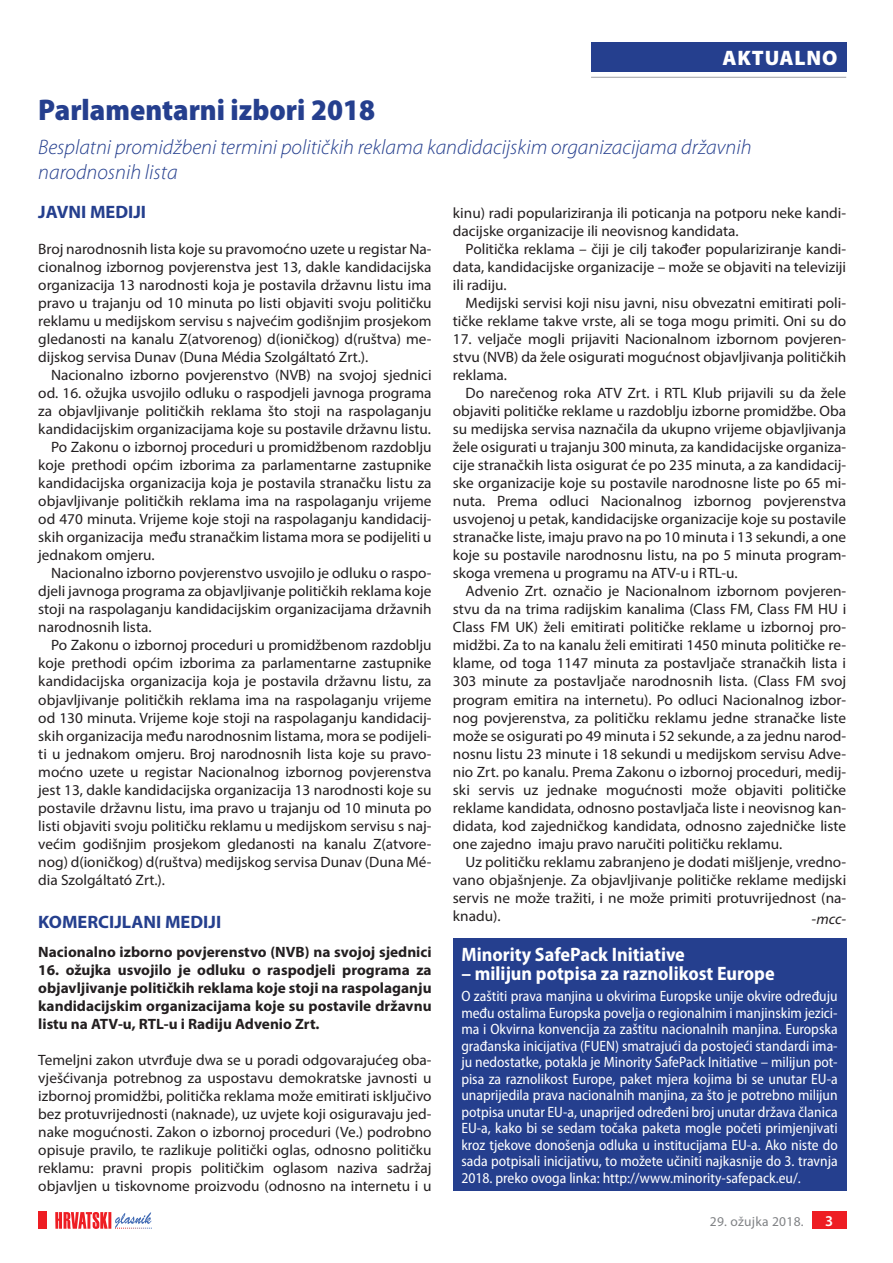
<style>
.page{position:relative;width:893px;height:1263px;background:#fff}
.page>*{position:absolute;margin:0;border:0;box-sizing:border-box;transform-origin:0 0}
.t1{font:900 semi-condensed 30px "Myriad Pro";color:#253f8e}
.t2{font:italic 300 21px/25.2px "Myriad Pro";color:#253f8e}
.t3{font:900 21px "Myriad Pro";letter-spacing:.04em;color:#fff}
.t4{font:700 semi-condensed 19.5px "Myriad Pro";color:#fff}
.t5{font:700 18px "Myriad Pro";color:#253f8e}
.t6{font:15px/18px "Myriad Pro";color:#231f20;text-align:justify}
.t7{font:semi-condensed 15px/16.5px "Myriad Pro";color:#fff;text-align:justify}
.t8{font:700 15px/18px "Myriad Pro";color:#231f20;text-align:justify}
.t9{font:italic 15px "Myriad Pro";color:#231f20}
.t10{font:600 15px "Myriad Pro";color:#fff}
.t11{font:13.5px "Myriad Pro";letter-spacing:.02em;color:#808285}
</style>
<div class="page">
<div style="left:812px;top:1212px;width:34px;height:17px;background:#ee1d23"></div>
<svg style="left:55px;top:1212px;width:97px;height:17px"></svg>
<div style="left:38px;top:1212px;width:9px;height:17px;background:#ee1d23"></div>
<div style="left:591px;top:43px;width:255px;height:29px;background:#253f8e"></div>
<hr style="left:591px;top:77px;width:255px;height:1px;background:#a8a9ad">
<div style="left:453px;top:938px;width:393px;height:252px;background:#253f8e"></div>
<h2 class="t3" style="left:722px;top:44px;width:117px">AKTUALNO</h2>
<h1 class="t1" style="left:38px;top:90px;width:338px">Parlamentarni izbori 2018</h1>
<h2 class="t2" style="left:38px;top:134px;width:715px">Besplatni promidžbeni termini političkih reklama kandidacijskim organizacijama državnih narodnosnih lista</h2>
<p class="t5" style="left:38px;top:201px;width:109px">JAVNI MEDIJI</p>
<p class="t6" style="left:38px;top:240px;width:395px">Broj narodnosnih lista koje su pravomoćno uzete u registar Na&shy;cionalnog izbornog povjerenstva jest 13, dakle kandidacijska organizacija 13 narodnosti koja je postavila državnu listu ima pravo u trajanju od 10 minuta po listi objaviti svoju političku reklamu u medijskom servisu s najvećim godišnjim prosjekom gledanosti na kanalu Z(atvorenog) d(ioničkog) d(ruštva) me&shy;dijskog servisa Dunav (Duna Média Szolgáltató Zrt.).</p>
<p class="t6" style="left:51px;top:366px;width:382px">Nacionalno izborno povjerenstvo (NVB) na svojoj sjednici</p>
<p class="t6" style="left:38px;top:384px;width:395px">od. 16. ožujka usvojilo odluku o raspodjeli javnoga programa</p>
<p class="t6" style="left:38px;top:402px;width:395px">za objavljivanje političkih reklama što stoji na raspolaganju</p>
<p class="t6" style="left:38px;top:420px;width:394px">kandidacijskim organizacijama koje su postavile državnu listu.</p>
<p class="t6" style="left:51px;top:438px;width:382px">Po Zakonu o izbornoj proceduri u promidžbenom razdoblju</p>
<p class="t6" style="left:38px;top:456px;width:395px">koje prethodi općim izborima za parlamentarne zastupnike</p>
<p class="t6" style="left:38px;top:474px;width:395px">kandidacijska organizacija koja je postavila stranačku listu za</p>
<p class="t6" style="left:38px;top:492px;width:395px">objavljivanje političkih reklama ima na raspolaganju vrijeme</p>
<p class="t6" style="left:38px;top:510px;width:395px">od 470 minuta. Vrijeme koje stoji na raspolaganju kandidacij-</p>
<p class="t6" style="left:38px;top:528px;width:395px">skih organizacija među stranačkim listama mora se podijeliti u</p>
<p class="t6" style="left:38px;top:546px;width:118px">jednakom omjeru.</p>
<p class="t6" style="left:51px;top:564px;width:382px">Nacionalno izborno povjerenstvo usvojilo je odluku o raspo-</p>
<p class="t6" style="left:38px;top:582px;width:395px">djeli javnoga programa za objavljivanje političkih reklama koje</p>
<p class="t6" style="left:38px;top:600px;width:395px">stoji na raspolaganju kandidacijskim organizacijama državnih</p>
<p class="t6" style="left:38px;top:618px;width:115px">narodnosnih lista.</p>
<p class="t6" style="left:51px;top:636px;width:382px">Po Zakonu o izbornoj proceduri u promidžbenom razdoblju</p>
<p class="t6" style="left:38px;top:654px;width:395px">koje prethodi općim izborima za parlamentarne zastupnike</p>
<p class="t6" style="left:38px;top:672px;width:395px">kandidacijska organizacija koja je postavila državnu listu, za</p>
<p class="t6" style="left:38px;top:690px;width:395px">objavljivanje političkih reklama ima na raspolaganju vrijeme</p>
<p class="t6" style="left:38px;top:708px;width:395px">od 130 minuta. Vrijeme koje stoji na raspolaganju kandidacij-</p>
<p class="t6" style="left:38px;top:726px;width:395px">skih organizacija među narodnosnim listama, mora se podijeli-</p>
<p class="t6" style="left:38px;top:744px;width:395px">ti u jednakom omjeru. Broj narodnosnih lista koje su pravo-</p>
<p class="t6" style="left:38px;top:762px;width:395px">moćno uzete u registar Nacionalnog izbornog povjerenstva</p>
<p class="t6" style="left:38px;top:780px;width:395px">jest 13, dakle kandidacijska organizacija 13 narodnosti koje su</p>
<p class="t6" style="left:38px;top:798px;width:395px">postavile državnu listu, ima pravo u trajanju od 10 minuta po</p>
<p class="t6" style="left:38px;top:816px;width:395px">listi objaviti svoju političku reklamu u medijskom servisu s naj-</p>
<p class="t6" style="left:38px;top:834px;width:395px">većim godišnjim prosjekom gledanosti na kanalu Z(atvore-</p>
<p class="t6" style="left:38px;top:852px;width:395px">nog) d(ioničkog) d(ruštva) medijskog servisa Dunav (Duna Mé-</p>
<p class="t6" style="left:38px;top:870px;width:128px">dia Szolgáltató Zrt.).</p>
<p class="t5" style="left:38px;top:910px;width:184px">KOMERCIJLANI MEDIJI</p>
<p class="t8" style="left:38px;top:942px;width:395px">Nacionalno izborno povjerenstvo (NVB) na svojoj sjednici</p>
<p class="t8" style="left:38px;top:960px;width:395px">16. ožujka usvojilo je odluku o raspodjeli programa za objavljivanje političkih reklama koje stoji na raspolaganju kandidacijskim organizacijama koje su postavile državnu listu na ATV-u, RTL-u i Radiju Advenio Zrt.</p>
<p class="t6" style="left:38px;top:1050px;width:395px">Temeljni zakon utvrđuje dwa se u poradi odgovarajućeg oba&shy;vješćivanja potrebnog za uspostavu demokratske javnosti u izbornoj promidžbi, politička reklama može emitirati isključivo bez protuvrijednosti (naknade), uz uvjete koji osiguravaju jed&shy;nake mogućnosti. Zakon o izbornoj proceduri (Ve.) podrobno opisuje pravilo, te razlikuje politički oglas, odnosno političku reklamu: pravni propis političkim oglasom naziva sadržaj objavljen u tiskovnome proizvodu (odnosno na internetu i u</p>
<p class="t6" style="left:453px;top:204px;width:395px">kinu) radi populariziranja ili poticanja na potporu neke kandi&shy;dacijske organizacije ili neovisnog kandidata.</p>
<p class="t6" style="left:453px;top:240px;width:395px;text-indent:13px">Politička reklama – čiji je cilj također populariziranje kandi&shy;data, kandidacijske organizacije – može se objaviti na televiziji ili radiju.</p>
<p class="t6" style="left:453px;top:294px;width:395px;text-align:right">Medijski servisi koji nisu javni, nisu obvezatni emitirati poli&shy;tičke reklame takve vrste, ali se toga mogu primiti. Oni su do</p>
<p class="t6" style="left:453px;top:330px;width:395px">17. veljače mogli prijaviti Nacionalnom izbornom povjeren&shy;stvu (NVB) da žele osigurati mogućnost objavljivanja političkih reklama.</p>
<p class="t6" style="left:453px;top:384px;width:395px;text-indent:13px">Do narečenog roka ATV Zrt. i RTL Klub prijavili su da žele objaviti političke reklame u razdoblju izborne promidžbe. Oba su medijska servisa naznačila da ukupno vrijeme objavljivanja žele osigurati u trajanju 300 minuta, za kandidacijske organiza&shy;cije stranačkih lista osigurat će po 235 minuta, a za kandidacij&shy;ske organizacije koje su postavile narodnosne liste po 65 mi&shy;nuta. Prema odluci Nacionalnog izbornog povjerenstva usvojenoj u petak, kandidacijske organizacije koje su postavile stranačke liste, imaju pravo na po 10 minuta i 13 sekundi, a one koje su postavile narodnosnu listu, na po 5 minuta program&shy;skoga vremena u programu na ATV-u i RTL-u.</p>
<p class="t6" style="left:453px;top:582px;width:395px;text-indent:13px">Advenio Zrt. označio je Nacionalnom izbornom povjeren&shy;stvu da na trima radijskim kanalima (Class FM, Class FM HU i Class FM UK) želi emitirati političke reklame u izbornoj pro&shy;midžbi. Za to na kanalu želi emitirati 1450 minuta političke re&shy;klame, od toga 1147 minuta za postavljače stranačkih lista i 303 minute za postavljače narodnosnih lista. (Class FM svoj program emitira na internetu). Po odluci Nacionalnog izbor&shy;nog povjerenstva, za političku reklamu jedne stranačke liste može se osigurati po 49 minuta i 52 sekunde, a za jednu narod&shy;nosnu listu 23 minute i 18 sekundi u medijskom servisu Adve&shy;nio Zrt. po kanalu. Prema Zakonu o izbornoj proceduri, medij&shy;ski servis uz jednake mogućnosti može objaviti političke reklame kandidata, odnosno postavljača liste i neovisnog kan&shy;didata, kod zajedničkog kandidata, odnosno zajedničke liste one zajedno imaju pravo naručiti političku reklamu.</p>
<p class="t6" style="left:453px;top:852px;width:395px;text-indent:13px">Uz političku reklamu zabranjeno je dodati mišljenje, vredno&shy;vano objašnjenje. Za objavljivanje političke reklame medijski servis ne može tražiti, i ne može primiti protuvrijednost (na&shy;knadu).</p>
<p class="t9" style="left:812px;top:909px;width:36px">-mcc-</p>
<h3 class="t4" style="left:461px;top:942px;width:225px">Minority SafePack Initiative</h3>
<h3 class="t4" style="left:461px;top:961px;width:315px">– milijun potpisa za raznolikost Europe</h3>
<p class="t7" style="left:461px;top:988px;width:378px">O zaštiti prava manjina u okvirima Europske unije okvire određuju među ostalima Europska povelja o regionalnim i manjinskim jezici&shy;ma i Okvirna konvencija za zaštitu nacionalnih manjina. Europska građanska inicijativa (FUEN) smatrajući da postojeći standardi ima&shy;ju nedostatke, potakla je Minority SafePack Initiative – milijun pot&shy;pisa za raznolikost Europe, paket mjera kojima bi se unutar EU-a unaprijedila prava nacionalnih manjina, za što je potrebno milijun potpisa unutar EU-a, unaprijed određeni broj unutar država članica EU-a, kako bi se sedam točaka paketa mogle početi primjenjivati kroz tjekove donošenja odluka u institucijama EU-a. Ako niste do sada potpisali inicijativu, to možete učiniti najkasnije do 3. travnja 2018. preko ovoga linka: http://www.minority-safepack.eu/.</p>
<p class="t11" style="left:710px;top:1213px;width:95px">29. ožujka 2018.</p>
<p class="t10" style="left:825px;top:1211px;width:10px">3</p>
</div>
